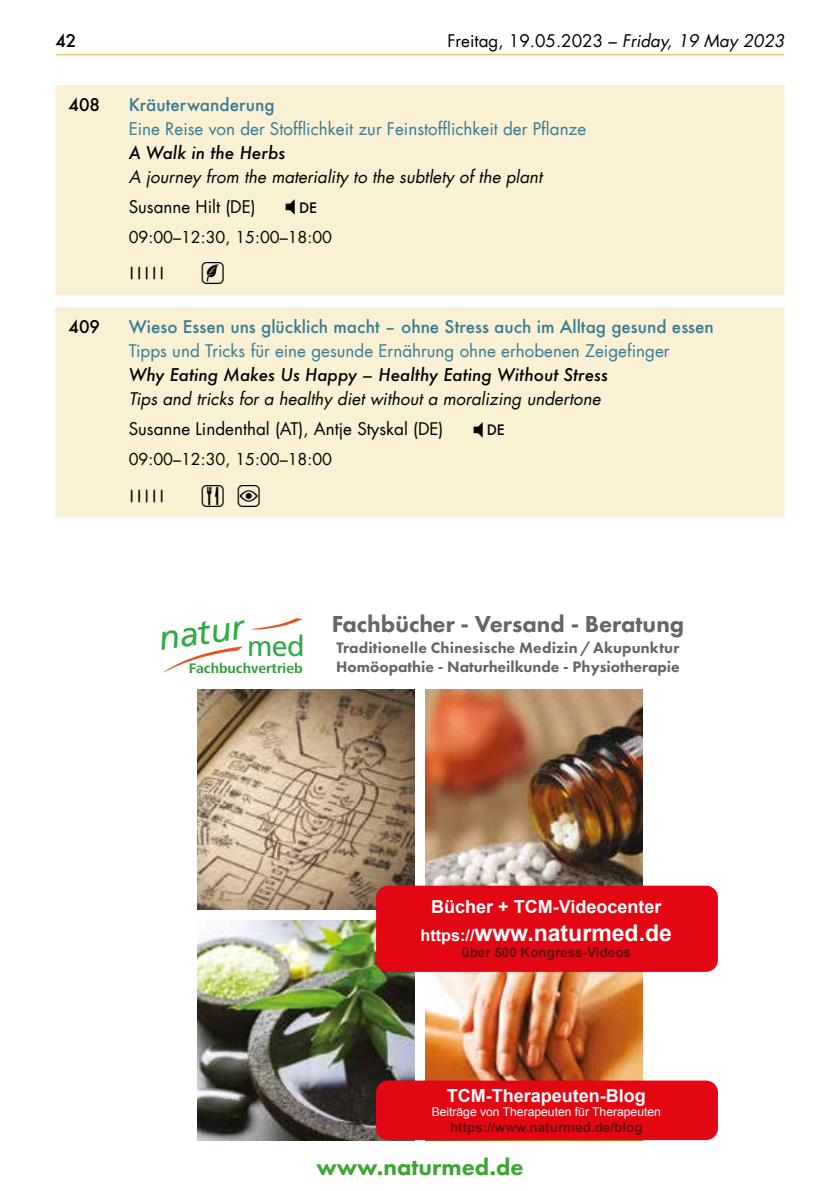
<style>
.page{position:relative;width:840px;height:1191px;background:#fff}
.page>*{position:absolute;margin:0;border:0;box-sizing:border-box;transform-origin:0 0}
.t1{font:36px "tcmkongress next";color:#000}
.t2{font:italic 34.4px "Frutiger";color:#31aa47}
.t3{font:28.6px "Frutiger";color:#31aa47}
.t4{font:800 24px "Futura PT";color:#666665}
.t5{font:800 24px "Futura PT";color:#3fa535}
.t6{font:24px "tcmkongress next";color:#000}
.t7{font:700 23px "Arial";color:#fff}
.t8{font:700 18px "Arial";color:#fff}
.t9{font:17px "Futura LT";color:#377c93}
.t10{font:italic 17px "Futura LT";color:#000}
.t11{font:17px "Futura LT";color:#000}
.t12{font:500 17px "Futura";color:#377c93}
.t13{font:italic 500 17px "Futura";color:#000}
.t14{font:500 17px "Futura";color:#000}
.t15{font:16px "Futura LT";color:#000}
.t16{font:800 15.8px/19px "Futura PT";color:#666665}
.t17{font:700 14.4px "Frutiger Next LT";color:#389d41}
.t18{font:500 14px "Futura";color:#000}
.t19{font:700 13.4px "Arial";color:#62120c}
.t20{font:12.2px "Arial";color:#fff}
.s1{font-style:italic}
.s2{font-family:"tcmkongress next";font-weight:400;font-size:17px}
.s3{font-size:16.2px}
</style>
<div class="page">
<hr style="left:56px;top:54px;width:727px;height:1px;background:#e1b22b">
<div style="left:55px;top:85px;width:729px;height:210px;background:#faf0d3"></div>
<div style="left:55px;top:307px;width:729px;height:210px;background:#faf0d3"></div>
<img style="left:197px;top:689px;width:217px;height:220px">
<img style="left:425px;top:689px;width:217px;height:196px">
<img style="left:197px;top:920px;width:217px;height:220px">
<img style="left:425px;top:972px;width:217px;height:108px">
<svg style="left:164px;top:646px;width:79px;height:26px"></svg>
<svg style="left:251px;top:618px;width:51px;height:12px"></svg>
<div style="left:376px;top:1080px;width:341px;height:60px;background:#e30613;border-radius:12px"></div>
<div style="left:376px;top:885px;width:341px;height:87px;background:#e30613;border-radius:12px"></div>
<p class="t14" style="left:55px;top:29px;width:22px">42</p>
<p class="t11" style="left:447px;top:30px;width:338px">Freitag, 19.05.2023 – <span class="s1">Friday, 19 May 2023</span></p>
<p class="t14" style="left:69px;top:93px;width:33px">408</p>
<p class="t12" style="left:129px;top:93px;width:147px">Kräuterwanderung</p>
<p class="t9" style="left:129px;top:118px;width:459px">Eine Reise von der Stofflichkeit zur Feinstofflichkeit der Pflanze</p>
<p class="t13" style="left:129px;top:141px;width:158px">A Walk in the Herbs</p>
<p class="t10" style="left:129px;top:166px;width:415px">A journey from the materiality to the subtlety of the plant</p>
<p class="t11" style="left:129px;top:196px;width:128px">Susanne Hilt (DE)</p>
<p class="t18" style="left:282px;top:198px;width:37px"><span class="s2">I</span>DE</p>
<p class="t15" style="left:129px;top:227px;width:205px">09:00–12:30, 15:00–18:00</p>
<h1 class="t1" style="left:129px;top:255px;width:37px">A</h1>
<h3 class="t6" style="left:201px;top:261px;width:25px">N</h3>
<p class="t14" style="left:69px;top:315px;width:33px">409</p>
<p class="t12" style="left:129px;top:315px;width:586px">Wieso Essen uns glücklich macht – ohne Stress auch im Alltag gesund essen</p>
<p class="t9" style="left:129px;top:340px;width:542px">Tipps und Tricks für eine gesunde Ernährung ohne erhobenen Zeigefinger</p>
<p class="t13" style="left:129px;top:363px;width:480px">Why Eating Makes Us Happy – Healthy Eating Without Stress</p>
<p class="t10" style="left:129px;top:388px;width:473px">Tips and tricks for a healthy diet without a moralizing undertone</p>
<p class="t11" style="left:129px;top:418px;width:316px">Susanne Lindenthal (AT), Antje Styskal (DE)</p>
<p class="t18" style="left:469px;top:421px;width:37px"><span class="s2">I</span>DE</p>
<p class="t15" style="left:129px;top:449px;width:205px">09:00–12:30, 15:00–18:00</p>
<h1 class="t1" style="left:129px;top:477px;width:37px">A</h1>
<h3 class="t6" style="left:201px;top:483px;width:62px">M L</h3>
<h2 class="t2" style="left:156px;top:618px;width:87px;rotate:-8deg">natur</h2>
<h3 class="t3" style="left:247px;top:629px;width:59px">med</h3>
<p class="t17" style="left:189px;top:660px;width:115px">Fachbuchvertrieb</p>
<h3 class="t4" style="left:331px;top:608px;width:354px">Fachbücher - Versand - Beratung</h3>
<p class="t16" style="left:336px;top:638px;width:345px">Traditionelle Chinesische Medizin / Akupunktur<br>Homöopathie - Naturheilkunde - Physiotherapie</p>
<p class="t8" style="left:431px;top:895px;width:232px">Bücher + TCM-Videocenter</p>
<h3 class="t7" style="left:420px;top:917px;width:253px"><span class="s3">https://</span>www.naturmed.de</h3>
<p class="t19" style="left:461px;top:943px;width:171px">über 500 Kongress-Videos</p>
<p class="t8" style="left:446px;top:1083px;width:200px">TCM-Therapeuten-Blog</p>
<p class="t20" style="left:431px;top:1103px;width:230px">Beiträge von Therapeuten für Therapeuten</p>
<p class="t19" style="left:450px;top:1118px;width:194px">https://www.naturmed.de/blog</p>
<h3 class="t5" style="left:316px;top:1152px;width:209px">www.naturmed.de</h3>
</div>
